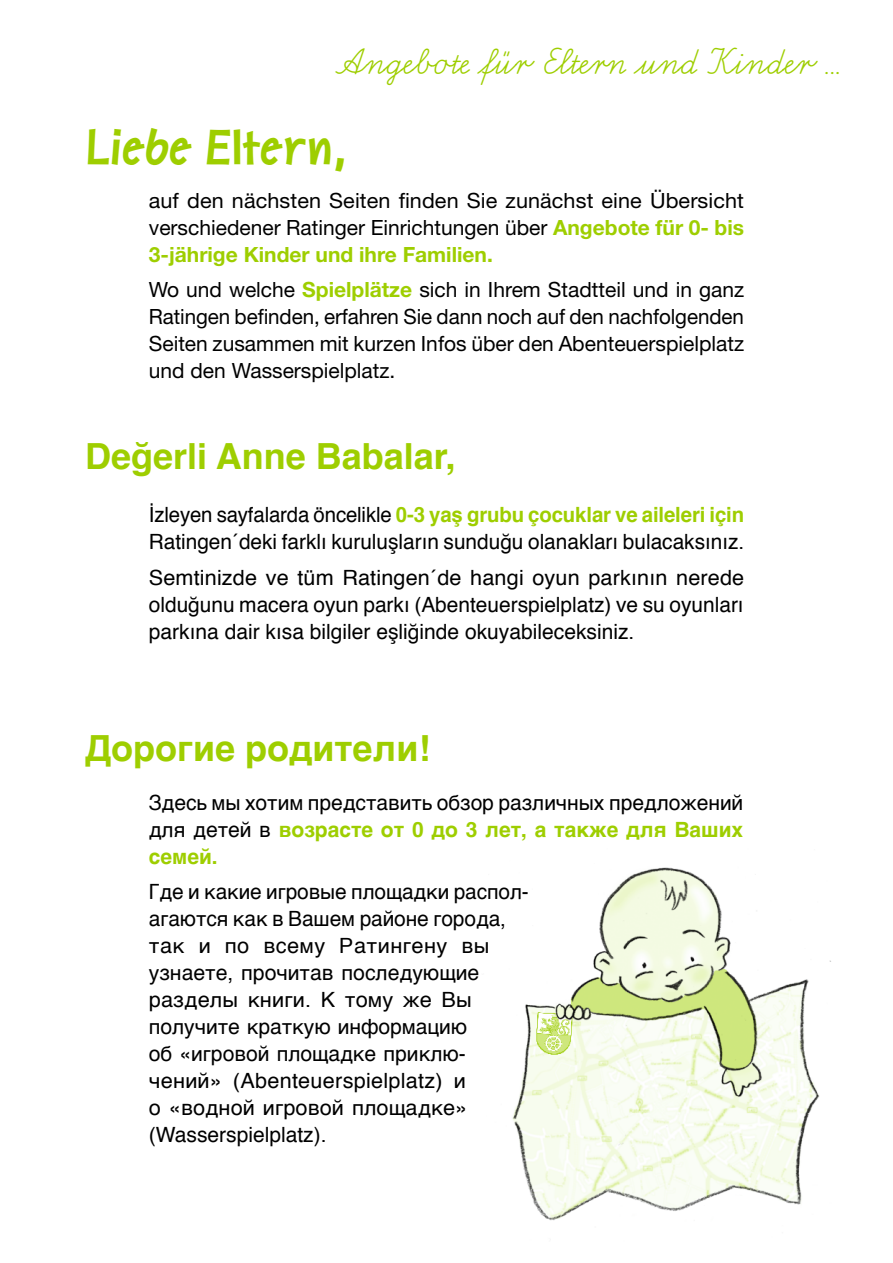
<style>
.page{position:relative;width:893px;height:1263px;background:#fff}
.page>*{position:absolute;margin:0;border:0;box-sizing:border-box;transform-origin:0 0}
.t1{font:45px "Schulschrift OTB";color:#9ece00}
.t2{font:700 45px "Weekend CV Sunday";color:#9ece00}
.t3{font:700 36px "Helvetica";color:#9ece00}
.t4{font:21px/27px "Helvetica";color:#000;text-align:justify}
.t5{font:21px/27px "Helvetica Neue LT Std";color:#000;text-align:justify}
.s1{font-weight:700;color:#9ece00}
</style>
<div class="page">
<img style="left:512px;top:867px;width:319px;height:354px">
<h1 class="t1" style="left:335px;top:41px;width:506px">Angebote für Eltern und Kinder ...</h1>
<h1 class="t2" style="left:85px;top:117px;width:264px">Liebe Eltern,</h1>
<p class="t5" style="left:149px;top:187px;width:597px">auf den nächsten Seiten finden Sie zunächst eine Übersicht verschiedener Ratinger Einrichtungen über <span class="s1">Angebote für 0- bis 3-jährige Kinder und ihre Familien.</span></p>
<p class="t5" style="left:149px;top:276px;width:597px">Wo und welche <span class="s1">Spielplätze</span> sich in Ihrem Stadtteil und in ganz Ratingen befinden, erfahren Sie dann noch auf den nachfolgenden Seiten zusammen mit kurzen Infos über den Abenteuerspielplatz und den Wasserspielplatz.</p>
<h2 class="t3" style="left:85px;top:427px;width:372px">Değerli Anne Babalar,</h2>
<p class="t4" style="left:149px;top:502px;width:597px">İzleyen sayfalarda öncelikle <span class="s1">0-3 yaş grubu çocuklar ve aileleri için<br></span>Ratingen´deki farklı kuruluşların sunduğu olanakları bulacaksınız.</p>
<p class="t4" style="left:149px;top:565px;width:597px">Semtinizde ve tüm Ratingen´de hangi oyun parkının nerede olduğunu macera oyun parkı (Abenteuerspielplatz) ve su oyunları parkına dair kısa bilgiler eşliğinde okuyabileceksiniz.</p>
<h2 class="t3" style="left:85px;top:719px;width:347px">Дорогие родители!</h2>
<p class="t4" style="left:149px;top:790px;width:596px">Здесь мы хотим представить обзор различных предложений для детей в <span class="s1">возрасте от 0 до 3 лет, а также для Ваших семей.</span></p>
<p class="t4" style="left:149px;top:879px;width:381px;text-align:left">Где и какие игровые площадки распол&shy;агаются как в Вашем районе города, так и по всему Ратингену вы узнаете, прочитав последующие разделы книги. К тому же Вы получите краткую информацию<br>об «игровой площадке приклю&shy;чений» (Abenteuerspielplatz) и<br>о «водной игровой площадке» (Wasserspielplatz).</p>
</div>
